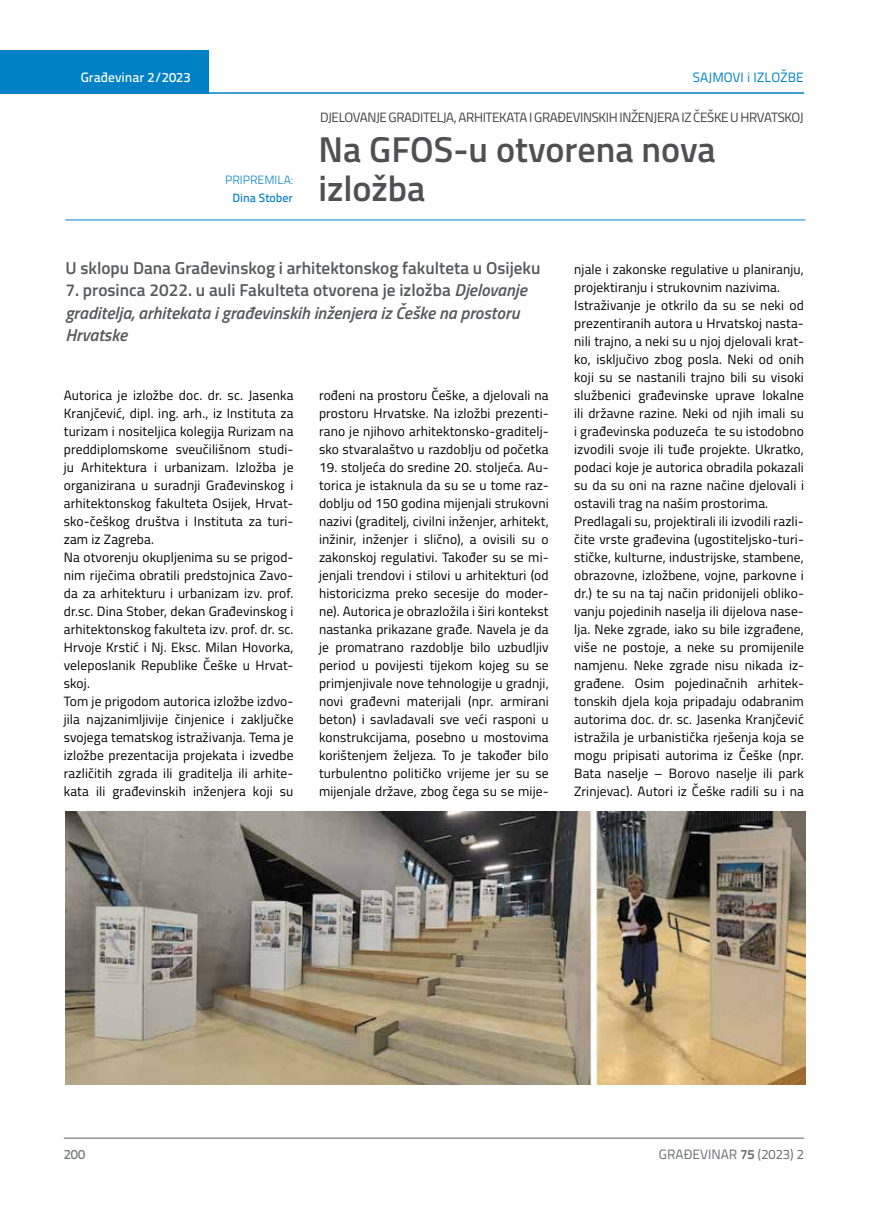
<style>
.page{position:relative;width:872px;height:1212px;background:#fff}
.page>*{position:absolute;margin:0;border:0;box-sizing:border-box;transform-origin:0 0}
.t1{font:600 36px/39px "Titillium";color:#505052}
.t2{font:italic 600 17.25px/22.5px "Titillium";color:#58595b}
.t3{font:600 17.25px "Titillium";color:#58595b}
.t4{font:13.5px/18px "Titillium";letter-spacing:.01em;color:#000}
.t5{font:13.5px "Titillium";letter-spacing:-.025em;color:#414042}
.t6{font:13.5px "Titillium Text 22 L";color:#6d6e71}
.t7{font:500 13.5px "Titillium Text 22 L";color:#fff}
.t8{font:13.5px "Titillium Text 22 L";color:#0081c6}
.t9{font:500 13.5px "Titillium Text 22 L";color:#797a7d}
.t10{font:300 12px "Titillium Text 22 L";color:#0081c6}
.t11{font:500 12px "Titillium Text 22 L";color:#0081c6}
.s1{font-style:normal}
.s2{font-weight:700}
</style>
<div class="page">
<div style="left:0;top:50px;width:208px;height:44px;background:#0081c6"></div>
<hr style="left:0;top:92px;width:804px;height:2px;background:#0081c6">
<hr style="left:64px;top:1138px;width:740px;height:1px;background:#58595b">
<hr style="left:65px;top:220px;width:740px;height:1px;background:#0081c6">
<img style="left:65px;top:811px;width:740px;height:273px">
<p class="t7" style="left:81px;top:67px;width:111px">Građevinar 2/2023</p>
<p class="t8" style="left:693px;top:68px;width:113px">SAJMOVI i IZLOŽBE</p>
<p class="t10" style="left:225px;top:171px;width:69px">PRIPREMILA:</p>
<p class="t11" style="left:232px;top:188px;width:62px">Dina Stober</p>
<p class="t5" style="left:320px;top:107px;width:485px">DJELOVANJE GRADITELJA, ARHITEKATA I GRAĐEVINSKIH INŽENJERA IZ ČEŠKE U HRVATSKOJ</p>
<h1 class="t1" style="left:318px;top:128px;width:399px">Na GFOS-u otvorena nova izložba</h1>
<p class="t3" style="left:65px;top:255px;width:477px">U sklopu Dana Građevinskog i arhitektonskog fakulteta u Osijeku</p>
<p class="t2" style="left:65px;top:278px;width:463px"><span class="s1">7. prosinca 2022. u auli Fakulteta otvorena je izložba</span> Djelovanje graditelja, arhitekata i građevinskih inženjera iz Češke na prostoru<br>Hrvatske</p>
<p class="t4" style="left:64px;top:385px;width:231px">Autorica je izložbe doc. dr. sc. Jasenka Kranjčević, dipl. ing. arh., iz Instituta za turizam i nositeljica kolegija Rurizam na preddiplomskome sveučilišnom studi&shy;ju Arhitektura i urbanizam. Izložba je organizirana u suradnji Građevinskog i arhitektonskog fakulteta Osijek, Hrvat&shy;sko-češkog društva i Instituta za turi&shy;zam iz Zagreba.<br>Na otvorenju okupljenima su se prigod&shy;nim riječima obratili predstojnica Zavo&shy;da za arhitekturu i urbanizam izv. prof. dr.sc. Dina Stober, dekan Građevinskog i arhitektonskog fakulteta izv. prof. dr. sc.<br>Hrvoje Krstić i Nj. Eksc. Milan Hovorka, veleposlanik Republike Češke u Hrvat&shy;skoj.<br>Tom je prigodom autorica izložbe izdvo&shy;jila najzanimljivije činjenice i zaključke svojega tematskog istraživanja. Tema je izložbe prezentacija projekata i izvedbe različitih zgrada ili graditelja ili arhite&shy;kata ili građevinskih inženjera koji su</p>
<p class="t4" style="left:319px;top:385px;width:231px;text-align:justify">rođeni na prostoru Češke, a djelovali na prostoru Hrvatske. Na izložbi prezenti&shy;rano je njihovo arhitektonsko-graditelj&shy;sko stvaralaštvo u razdoblju od početka</p>
<p class="t4" style="left:319px;top:457px;width:231px;text-align:justify">19. stoljeća do sredine 20. stoljeća. Au&shy;torica je istaknula da su se u tome raz&shy;doblju od 150 godina mijenjali strukovni nazivi (graditelj, civilni inženjer, arhitekt, inžinir, inženjer i slično), a ovisili su o zakonskoj regulativi. Također su se mi&shy;jenjali trendovi i stilovi u arhitekturi (od historicizma preko secesije do moder&shy;ne). Autorica je obrazložila i širi kontekst nastanka prikazane građe. Navela je da je promatrano razdoblje bilo uzbudljiv period u povijesti tijekom kojeg su se primjenjivale nove tehnologije u gradnji, novi građevni materijali (npr. armirani beton) i savladavali sve veći rasponi u konstrukcijama, posebno u mostovima korištenjem željeza. To je također bilo turbulentno političko vrijeme jer su se mijenjale države, zbog čega su se mije-</p>
<p class="t4" style="left:574px;top:259px;width:231px">njale i zakonske regulative u planiranju, projektiranju i strukovnim nazivima.<br>Istraživanje je otkrilo da su se neki od prezentiranih autora u Hrvatskoj nasta&shy;nili trajno, a neki su u njoj djelovali krat&shy;ko, isključivo zbog posla. Neki od onih koji su se nastanili trajno bili su visoki službenici građevinske uprave lokalne ili državne razine. Neki od njih imali su i građevinska poduzeća te su istodobno izvodili svoje ili tuđe projekte. Ukratko, podaci koje je autorica obradila pokazali su da su oni na razne načine djelovali i ostavili trag na našim prostorima.<br>Predlagali su, projektirali ili izvodili razli&shy;čite vrste građevina (ugostiteljsko-turi&shy;stičke, kulturne, industrijske, stambene, obrazovne, izložbene, vojne, parkovne i dr.) te su na taj način pridonijeli obliko&shy;vanju pojedinih naselja ili dijelova nase&shy;lja. Neke zgrade, iako su bile izgrađene, više ne postoje, a neke su promijenile namjenu. Neke zgrade nisu nikada iz&shy;građene. Osim pojedinačnih arhitek&shy;tonskih djela koja pripadaju odabranim autorima doc. dr. sc. Jasenka Kranjčević istražila je urbanistička rješenja koja se mogu pripisati autorima iz Češke (npr.<br>Bata naselje – Borovo naselje ili park Zrinjevac). Autori iz Češke radili su i na</p>
<p class="t9" style="left:64px;top:1144px;width:23px">200</p>
<p class="t6" style="left:659px;top:1144px;width:146px">GRAĐEVINAR <span class="s2">75</span> (2023) 2</p>
</div>
